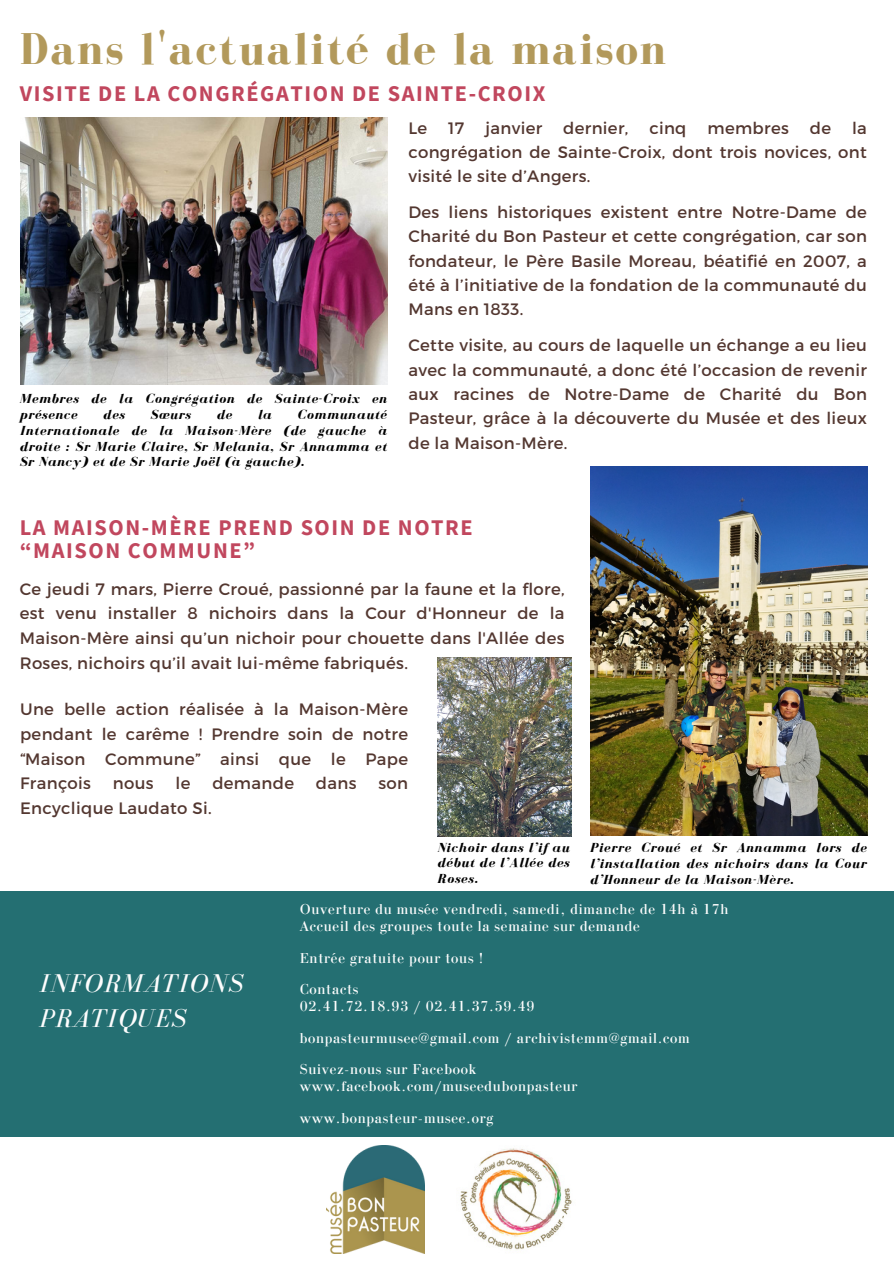
<style>
.page{position:relative;width:894px;height:1264px;background:#fff}
.page>*{position:absolute;margin:0;border:0;box-sizing:border-box;transform-origin:0 0}
.t1{font:700 45.75px "Bodoni FLF";letter-spacing:.05em;color:#b2995b}
.t2{font:italic 26.4px/34.8px "Bodoni FLF";letter-spacing:.04em;color:#fdfdfd}
.t3{font:700 22.35px/22.5px "Source Sans Pro";letter-spacing:.07em;color:#c1475e}
.t4{font:16.5px/24.3px "Montserrat";letter-spacing:.02em;color:#533730;text-align:justify}
.t5{font:15.15px/31.3px "Bodoni";letter-spacing:.05em;color:#fdfdfd}
.t6{font:italic 700 13.5px/15.8px "Bodoni FLF";letter-spacing:.05em;color:#000;text-align:justify}
</style>
<div class="page">
<img style="left:326px;top:1145px;width:98px;height:108px">
<img style="left:460px;top:1148px;width:112px;height:102px">
<div style="left:0;top:891px;width:893px;height:208px;background:#246f72"></div>
<div style="left:0;top:928px;width:893px;height:208px;background:#246f72"></div>
<img style="left:20px;top:118px;width:367px;height:267px">
<img style="left:590px;top:467px;width:277px;height:369px">
<img style="left:437px;top:657px;width:134px;height:179px">
<h1 class="t1" style="left:20px;top:24px;width:647px">Dans l'actualité de la maison</h1>
<h3 class="t3" style="left:20px;top:82px;width:527px">VISITE DE LA CONGRÉGATION DE SAINTE-CROIX</h3>
<p class="t6" style="left:20px;top:391px;width:368px">Membres de la Congrégation de Sainte-Croix en présence</p>
<p class="t6" style="left:103px;top:407px;width:23px">des</p>
<p class="t6" style="left:150px;top:407px;width:42px">Sœurs</p>
<p class="t6" style="left:217px;top:407px;width:17px">de</p>
<p class="t6" style="left:258px;top:407px;width:15px">la</p>
<p class="t6" style="left:20px;top:407px;width:368px;text-indent:277px">Communauté Internationale de la Maison-Mère (de gauche à droite : Sr Marie Claire, Sr Melania, Sr Annamma et Sr Nancy) et de Sr Marie Joël (à gauche).</p>
<p class="t4" style="left:408px;top:115px;width:20px">Le</p>
<p class="t4" style="left:448px;top:115px;width:18px">17</p>
<p class="t4" style="left:485px;top:115px;width:58px">janvier</p>
<p class="t4" style="left:563px;top:115px;width:67px">dernier,</p>
<p class="t4" style="left:649px;top:115px;width:39px">cinq</p>
<p class="t4" style="left:707px;top:115px;width:83px">membres</p>
<p class="t4" style="left:809px;top:115px;width:23px">de</p>
<p class="t4" style="left:408px;top:115px;width:460px;text-indent:443px">la congrégation de Sainte-Croix, dont trois novices, ont visité le site d’Angers.</p>
<p class="t4" style="left:408px;top:199px;width:460px">Des liens historiques existent entre Notre-Dame de Charité du Bon Pasteur et cette congrégation, car son fondateur, le Père Basile Moreau, béatifié en 2007, a été à l’initiative de la fondation de la communauté du Mans en 1833.</p>
<p class="t4" style="left:408px;top:332px;width:460px">Cette visite, au cours de laquelle un échange a eu lieu avec la communauté, a donc été l’occasion de revenir aux racines de Notre-Dame de Charité du Bon Pasteur, grâce à la découverte du Musée et des lieux de la Maison-Mère.</p>
<h3 class="t3" style="left:20px;top:516px;width:454px">LA MAISON-MÈRE PREND SOIN DE NOTRE “MAISON COMMUNE”</h3>
<p class="t4" style="left:20px;top:575px;width:546px;line-height:24.8px">Ce jeudi 7 mars, Pierre Croué, passionné par la faune et la flore, est venu installer 8 nichoirs dans la Cour d'Honneur de la Maison-Mère ainsi qu’un nichoir pour chouette dans l'Allée des Roses, nichoirs qu’il avait lui-même fabriqués.</p>
<p class="t4" style="left:20px;top:696px;width:389px;line-height:24.8px">Une belle action réalisée à la Maison-Mère pendant le carême ! Prendre soin de notre “Maison Commune” ainsi que le Pape François</p>
<p class="t4" style="left:113px;top:770px;width:42px">nous</p>
<p class="t4" style="left:175px;top:770px;width:16px">le</p>
<p class="t4" style="left:212px;top:770px;width:83px">demande</p>
<p class="t4" style="left:316px;top:770px;width:42px">dans</p>
<p class="t4" style="left:378px;top:770px;width:31px">son</p>
<p class="t4" style="left:20px;top:795px;width:193px">Encyclique Laudato Si.</p>
<p class="t6" style="left:437px;top:839px;width:134px">Nichoir dans l’if au début de l’Allée des Roses.</p>
<p class="t6" style="left:590px;top:840px;width:278px">Pierre Croué et Sr Annamma lors de l’installation des nichoirs dans la Cour d’Honneur de la Maison-Mère.</p>
<h2 class="t2" style="left:39px;top:965px;width:205px">INFORMATIONS<br>PRATIQUES</h2>
<p class="t5" style="left:299px;top:901px;width:430px;line-height:17.2px">Ouverture du musée vendredi, samedi, dimanche de 14h à 17h<br>Accueil des groupes toute la semaine sur demande</p>
<p class="t5" style="left:299px;top:942px;width:185px">Entrée gratuite pour tous !<br>Contacts</p>
<p class="t5" style="left:299px;top:991px;width:391px">02.41.72.18.93 / 02.41.37.59.49 bonpasteurmusee@gmail.com / archivistemm@gmail.com<br>Suivez-nous sur Facebook</p>
<p class="t5" style="left:299px;top:1071px;width:279px">www.facebook.com/museedubonpasteur www.bonpasteur-musee.org</p>
</div>
